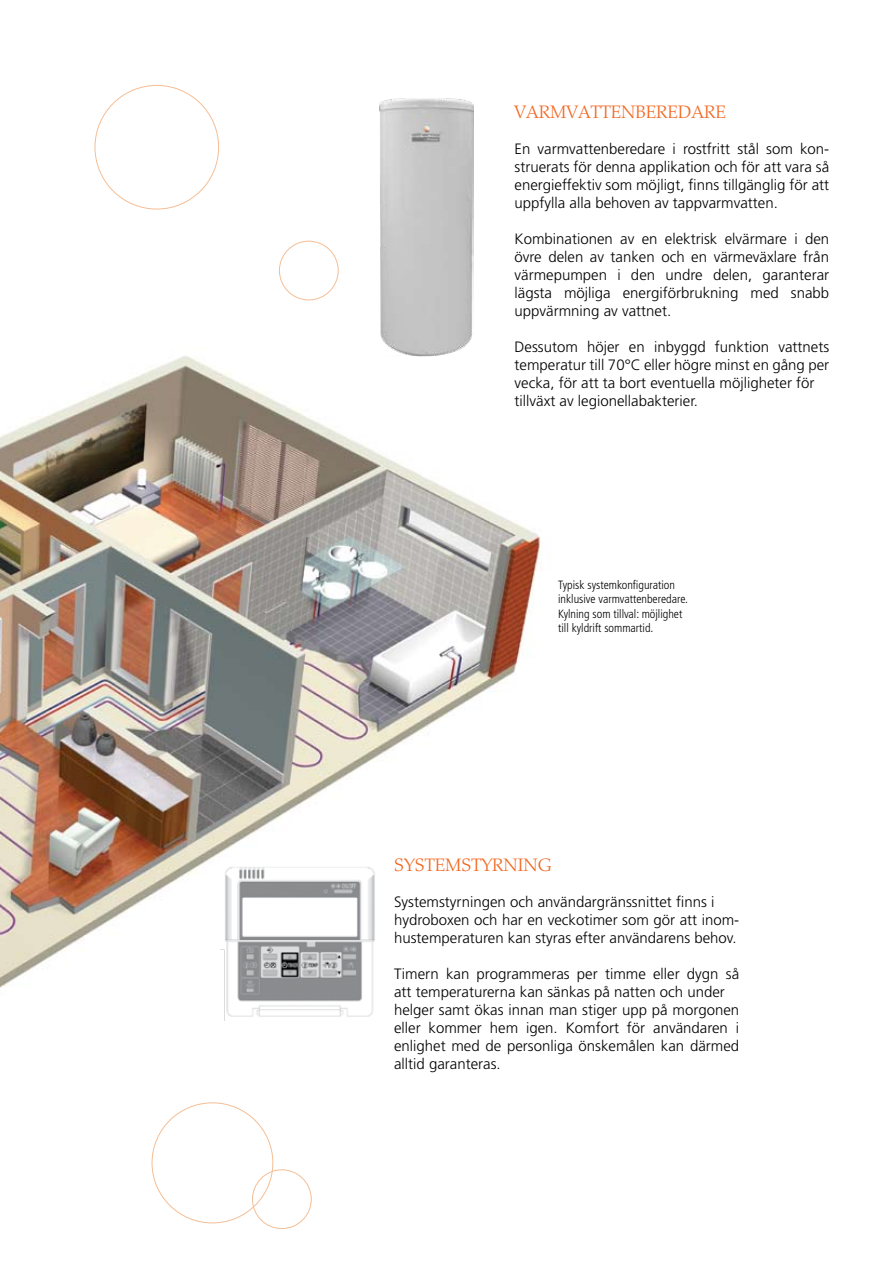
<style>
.page{position:relative;width:893px;height:1263px;background:#fff}
.page>*{position:absolute;margin:0;border:0;box-sizing:border-box;transform-origin:0 0}
.t1{font:300 18px "Palatino";color:#f26721}
.t2{font:300 15px/18px "Frutiger LT Std";color:#000}
.t3{font:300 condensed 12px/14.4px "Frutiger LT Std";color:#000}
</style>
<div class="page">
<img style="left:0;top:356px;width:543px;height:779px">
<img style="left:380px;top:98px;width:94px;height:259px">
<img style="left:220px;top:857px;width:160px;height:163px">
<div style="left:279px;top:241px;width:59px;height:59px;border:1px solid #f5be95;border-radius:50%"></div>
<div style="left:252px;top:1169px;width:59px;height:60px;border:1px solid #f5be95;border-radius:50%"></div>
<p class="t1" style="left:514px;top:101px;width:65px">VARMVATTENBE</p>
<p class="t1" style="left:656px;top:101px;width:25px">REDA</p>
<p class="t1" style="left:704px;top:101px;width:22px">RE</p>
<p class="t2" style="left:514px;top:140px;width:316px;text-align:justify">En varmvattenberedare i rostfritt stål som kon&shy;struerats för denna applikation och för att vara så energieffektiv som möjligt, finns tillgänglig för att uppfylla alla behoven av tappvarmvatten.</p>
<p class="t2" style="left:514px;top:230px;width:316px;text-align:justify">Kombinationen av en elektrisk elvärmare i den övre delen av tanken och en värmeväxlare från värmepumpen i den undre delen, garanterar lägsta möjliga energiförbrukning med snabb uppvärmning av vattnet.</p>
<p class="t2" style="left:514px;top:338px;width:316px">Dessutom höjer en inbyggd funktion vattnets temperatur till 70°C eller högre minst en gång per vecka, för att ta bort eventuella möjligheter för tillväxt av legionellabakterier.</p>
<p class="t3" style="left:558px;top:578px;width:131px">Typisk systemkonfiguration inklusive varmvattenberedare.<br>Kylning som tillval: möjlighet till kyldrift sommartid.</p>
<p class="t1" style="left:394px;top:855px;width:159px">SYSTEMSTYRNING</p>
<p class="t2" style="left:394px;top:893px;width:347px">Systemstyrningen och användargränssnittet finns i hydroboxen och har en veckotimer som gör att inom&shy;hustemperaturen kan styras efter användarens behov.</p>
<p class="t2" style="left:394px;top:965px;width:347px">Timern kan programmeras per timme eller dygn så att temperaturerna kan sänkas på natten och under helger samt ökas innan man stiger upp på morgonen eller kommer hem igen. Komfort för användaren i enlighet med de personliga önskemålen kan därmed alltid garanteras.</p>
</div>
